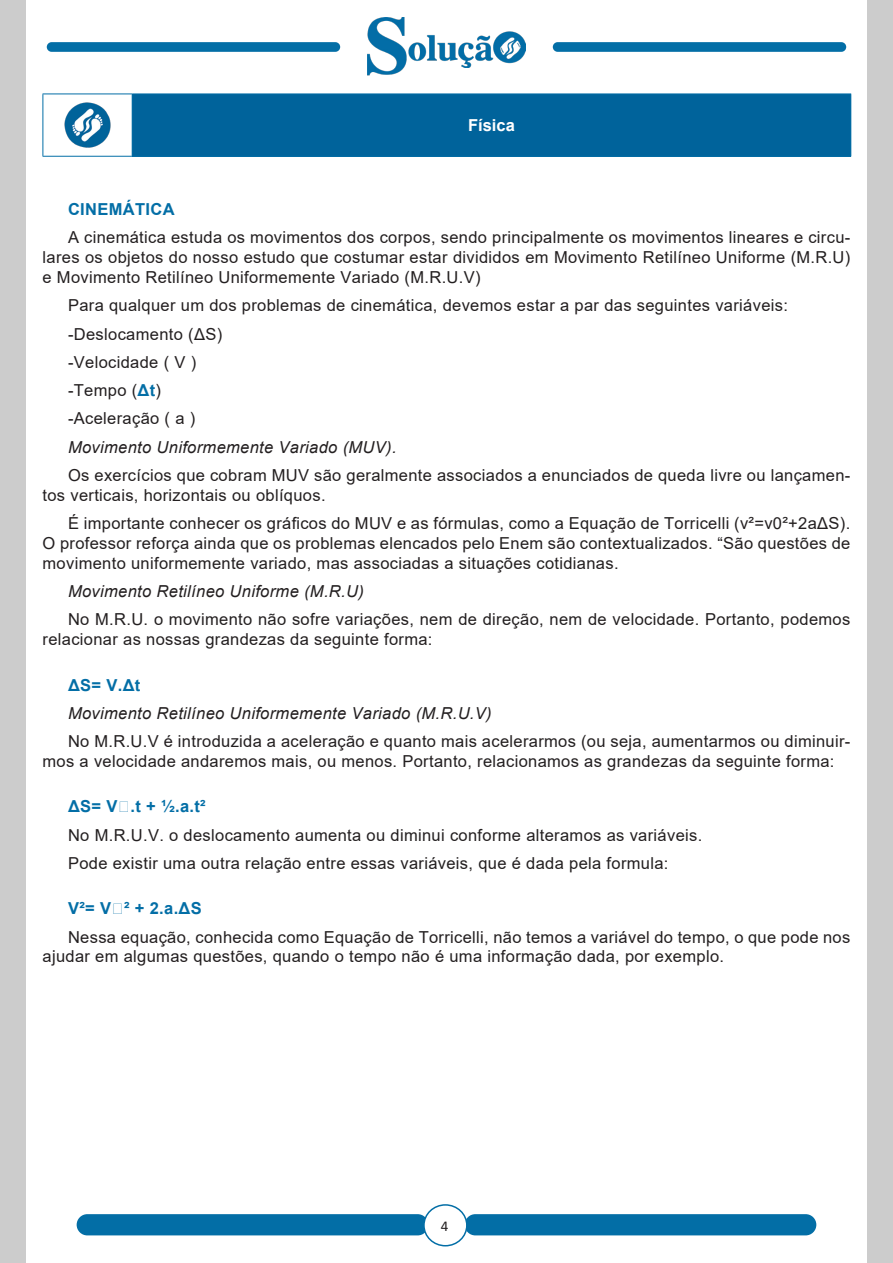
<style>
.page{position:relative;width:893px;height:1263px;background:#fff}
.page>*{position:absolute;margin:0;border:0;box-sizing:border-box;transform-origin:0 0}
.Normal__Web{font:16.5px/19.8px "Arial";letter-spacing:.02em;color:#231f20}
.Normal__Web-2{font:italic 16.5px "Arial";letter-spacing:.02em;color:#231f20}
.t1{font:700 16.5px "Arial";letter-spacing:.02em;color:#036ea6}
.CENTRALIZAR{font:700 16.5px "Arial";color:#fff}
.t2{font:15px "Calibri";color:#231f20}
.s1{font-weight:700;color:#036ea6}
</style>
<div class="page">
<div style="left:0;top:0;width:26px;height:1263px;background:#ccc"></div>
<div style="left:867px;top:0;width:26px;height:1263px;background:#ccc"></div>
<div style="left:77px;top:1214px;width:351px;height:21px;background:#036ea6;border-radius:11px"></div>
<div style="left:465px;top:1214px;width:351px;height:21px;background:#036ea6;border-radius:11px"></div>
<div style="left:424px;top:1205px;width:43px;height:41px;background:#fff;border-radius:50%"></div>
<div style="left:423px;top:1204px;width:45px;height:42px;border:2px solid #036ea6;border-radius:50%"></div>
<div style="left:47px;top:42px;width:293px;height:10px;background:#036ea6;border-radius:5px"></div>
<div style="left:553px;top:42px;width:293px;height:10px;background:#036ea6;border-radius:5px"></div>
<img style="left:367px;top:17px;width:159px;height:58px">
<div style="left:406px;top:68px;width:120px;height:9px;background:#fff"></div>
<div style="left:436px;top:28px;width:39px;height:12px;background:#fff"></div>
<hr style="left:406px;top:67px;width:44px;height:3px;background:#fff">
<hr style="left:481px;top:67px;width:45px;height:3px;background:#fff">
<div style="left:132px;top:94px;width:719px;height:62px;background:#00639b"></div>
<hr style="left:43px;top:94px;width:89px;height:1px;background:#036ea6">
<hr style="left:43px;top:94px;width:1px;height:62px;background:#036ea6">
<hr style="left:43px;top:156px;width:89px;height:1px;background:#036ea6">
<hr style="left:132px;top:94px;width:719px;height:1px;background:#036ea6">
<hr style="left:132px;top:94px;width:1px;height:62px;background:#036ea6">
<hr style="left:850px;top:94px;width:1px;height:62px;background:#036ea6">
<hr style="left:132px;top:156px;width:719px;height:1px;background:#036ea6">
<img style="left:64px;top:102px;width:47px;height:46px">
<p class="CENTRALIZAR" style="left:468px;top:114px;width:48px">Física</p>
<p class="t1" style="left:68px;top:198px;width:108px">CINEMÁTICA</p>
<p class="Normal__Web" style="left:43px;top:228px;width:809px;text-align:justify;text-indent:26px">A cinemática estuda os movimentos dos corpos, sendo principalmente os movimentos lineares e circu&shy;lares os objetos do nosso estudo que costumar estar divididos em Movimento Retilíneo Uniforme (M.R.U) e Movimento Retilíneo Uniformemente Variado (M.R.U.V)</p>
<p class="Normal__Web" style="left:68px;top:295px;width:721px">Para qualquer um dos problemas de cinemática, devemos estar a par das seguintes variáveis:</p>
<p class="Normal__Web" style="left:68px;top:324px;width:156px">-Deslocamento (ΔS)</p>
<p class="Normal__Web" style="left:68px;top:352px;width:130px">-Velocidade ( V )</p>
<p class="Normal__Web" style="left:68px;top:380px;width:95px">-Tempo (<span class="s1">Δt</span>)</p>
<p class="Normal__Web" style="left:68px;top:409px;width:129px">-Aceleração ( a )</p>
<p class="Normal__Web-2" style="left:68px;top:436px;width:330px">Movimento Uniformemente Variado (MUV).</p>
<p class="Normal__Web" style="left:43px;top:465px;width:809px;text-indent:26px">Os exercícios que cobram MUV são geralmente associados a enunciados de queda livre ou lançamen&shy;tos verticais, horizontais ou oblíquos.</p>
<p class="Normal__Web" style="left:43px;top:513px;width:809px;text-align:justify;text-indent:26px">É importante conhecer os gráficos do MUV e as fórmulas, como a Equação de Torricelli (v²=v0²+2aΔS).<br>O professor reforça ainda que os problemas elencados pelo Enem são contextualizados. “São questões de movimento uniformemente variado, mas associadas a situações cotidianas.</p>
<p class="Normal__Web-2" style="left:68px;top:581px;width:297px">Movimento Retilíneo Uniforme (M.R.U)</p>
<p class="Normal__Web" style="left:43px;top:610px;width:809px;text-indent:26px">No M.R.U. o movimento não sofre variações, nem de direção, nem de velocidade. Portanto, podemos relacionar as nossas grandezas da seguinte forma:</p>
<p class="t1" style="left:68px;top:673px;width:74px">ΔS= V.Δt</p>
<p class="Normal__Web-2" style="left:68px;top:702px;width:425px">Movimento Retilíneo Uniformemente Variado (M.R.U.V)</p>
<p class="Normal__Web" style="left:43px;top:731px;width:809px;text-indent:26px">No M.R.U.V é introduzida a aceleração e quanto mais acelerarmos (ou seja, aumentarmos ou diminuir&shy;mos a velocidade andaremos mais, ou menos. Portanto, relacionamos as grandezas da seguinte forma:</p>
<p class="t1" style="left:68px;top:795px;width:139px">ΔS= V₀.t + ½.a.t²</p>
<p class="Normal__Web" style="left:68px;top:825px;width:636px">No M.R.U.V. o deslocamento aumenta ou diminui conforme alteramos as variáveis.</p>
<p class="Normal__Web" style="left:68px;top:853px;width:602px">Pode existir uma outra relação entre essas variáveis, que é dada pela formula:</p>
<p class="t1" style="left:68px;top:897px;width:135px">V²= V₀² + 2.a.ΔS</p>
<p class="Normal__Web" style="left:43px;top:927px;width:809px;text-indent:26px">Nessa equação, conhecida como Equação de Torricelli, não temos a variável do tempo, o que pode nos ajudar em algumas questões, quando o tempo não é uma informação dada, por exemplo.</p>
<p class="t2" style="left:441px;top:1215px;width:9px">4</p>
</div>
